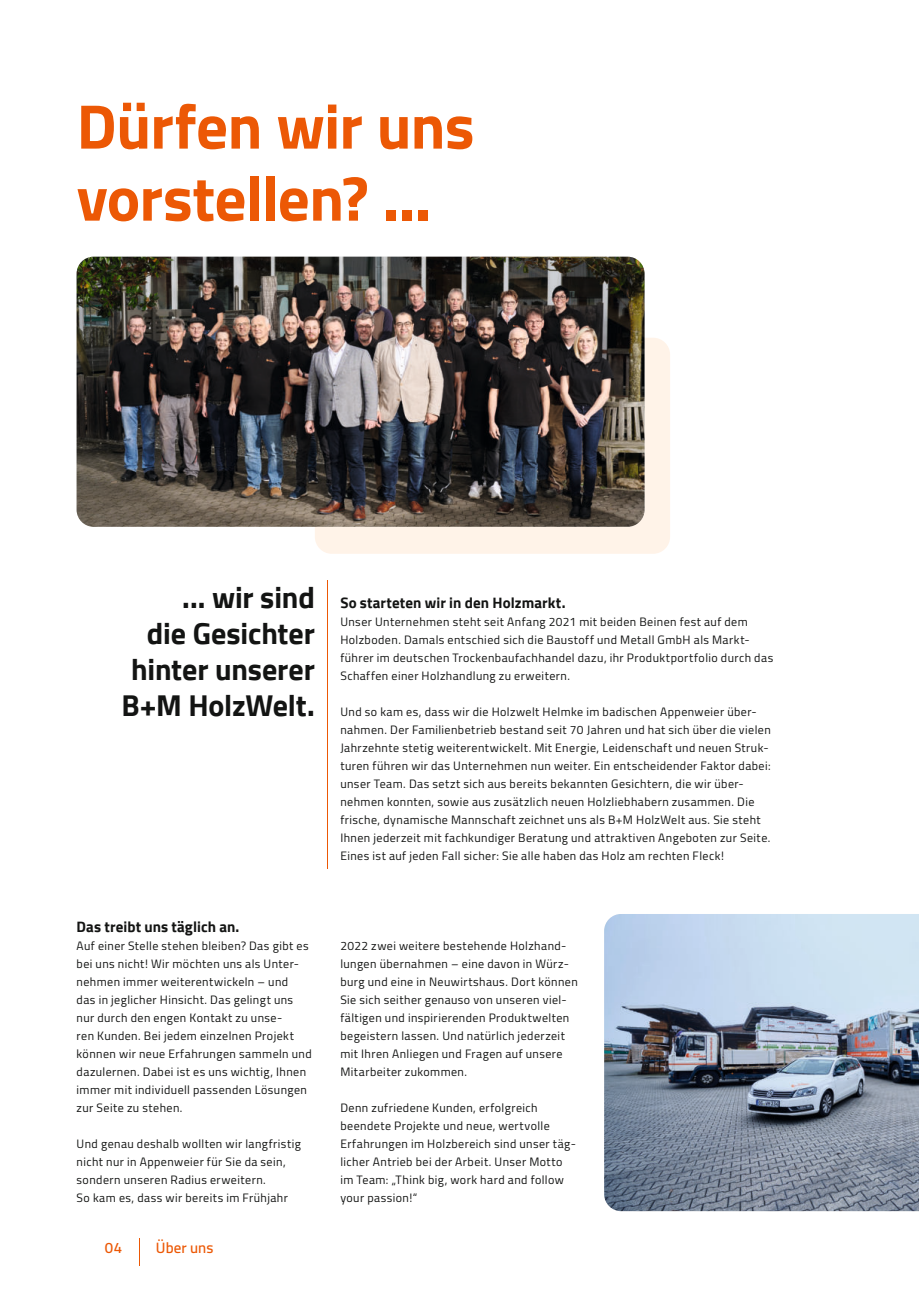
<style>
.page{position:relative;width:919px;height:1289px;background:#fff}
.page>*{position:absolute;margin:0;border:0;box-sizing:border-box;transform-origin:0 0}
.t1{font:700 63px/72px "Cairo";letter-spacing:-.01em;color:#ec5805}
.t2{font:700 30px/36px "Cairo";letter-spacing:-.005em;color:#131413;text-align:right}
.t3{font:700 15px "Cairo";letter-spacing:.005em;color:#131413}
.t4{font:600 15px "Cairo";letter-spacing:.005em;color:#ec5805}
.t5{font:12px/18px "Cairo";letter-spacing:.035em;color:#131413}
</style>
<div class="page">
<div style="left:315px;top:338px;width:355px;height:216px;background:#fff3e8;border-radius:17px"></div>
<img style="left:604px;top:914px;width:314px;height:297px">
<img style="left:77px;top:257px;width:567px;height:270px">
<hr style="left:327px;top:581px;width:1px;height:288px;background:#ec5805">
<svg style="left:139px;top:1238px;width:1px;height:27px"></svg>
<h1 class="t1" style="left:77px;top:92px;width:399px">Dürfen wir uns vorstellen? ...</h1>
<h2 class="t2" style="left:122px;top:580px;width:195px">... wir sind<br>die Gesichter hinter unserer<br>B+M HolzWelt.</h2>
<p class="t3" style="left:77px;top:918px;width:164px">Das treibt uns täglich an.</p>
<p class="t5" style="left:77px;top:937px;width:237px">Auf einer Stelle stehen bleiben? Das gibt es bei uns nicht! Wir möchten uns als Unter&shy;nehmen immer weiterentwickeln – und<br>das in jeglicher Hinsicht. Das gelingt uns nur durch den engen Kontakt zu unse-<br>ren Kunden. Bei jedem einzelnen Projekt können wir neue Erfahrungen sammeln und dazulernen. Dabei ist es uns wichtig, Ihnen immer mit individuell passenden Lösungen zur Seite zu stehen.</p>
<p class="t5" style="left:77px;top:1135px;width:226px">Und genau deshalb wollten wir langfristig nicht nur in Appenweier für Sie da sein, sondern unseren Radius erweitern.<br>So kam es, dass wir bereits im Frühjahr</p>
<p class="t4" style="left:105px;top:1238px;width:19px">04</p>
<p class="t4" style="left:156px;top:1238px;width:59px">Über uns</p>
<p class="t3" style="left:340px;top:594px;width:227px">So starteten wir in den Holzmarkt.</p>
<p class="t5" style="left:340px;top:613px;width:434px">Unser Unternehmen steht seit Anfang 2021 mit beiden Beinen fest auf dem Holzboden. Damals entschied sich die Baustoff und Metall GmbH als Markt&shy;führer im deutschen Trockenbaufachhandel dazu, ihr Produktportfolio durch das Schaffen einer Holzhandlung zu erweitern.</p>
<p class="t5" style="left:340px;top:703px;width:432px">Und so kam es, dass wir die Holzwelt Helmke im badischen Appenweier über&shy;nahmen. Der Familienbetrieb bestand seit 70 Jahren und hat sich über die vielen Jahrzehnte stetig weiterentwickelt. Mit Energie, Leidenschaft und neuen Struk&shy;turen führen wir das Unternehmen nun weiter. Ein entscheidender Faktor dabei: unser Team. Das setzt sich aus bereits bekannten Gesichtern, die wir über&shy;nehmen konnten, sowie aus zusätzlich neuen Holzliebhabern zusammen. Die frische, dynamische Mannschaft zeichnet uns als B+M HolzWelt aus. Sie steht Ihnen jederzeit mit fachkundiger Beratung und attraktiven Angeboten zur Seite.<br>Eines ist auf jeden Fall sicher: Sie alle haben das Holz am rechten Fleck!</p>
<p class="t5" style="left:340px;top:937px;width:239px">2022 zwei weitere bestehende Holzhand&shy;lungen übernahmen – eine davon in Würz&shy;burg und eine in Neuwirtshaus. Dort können Sie sich seither genauso von unseren viel&shy;fältigen und inspirierenden Produktwelten begeistern lassen. Und natürlich jederzeit mit Ihren Anliegen und Fragen auf unsere Mitarbeiter zukommen.</p>
<p class="t5" style="left:340px;top:1099px;width:237px">Denn zufriedene Kunden, erfolgreich beendete Projekte und neue, wertvolle Erfahrungen im Holzbereich sind unser täg&shy;licher Antrieb bei der Arbeit. Unser Motto im Team: „Think big, work hard and follow your passion!“</p>
</div>
